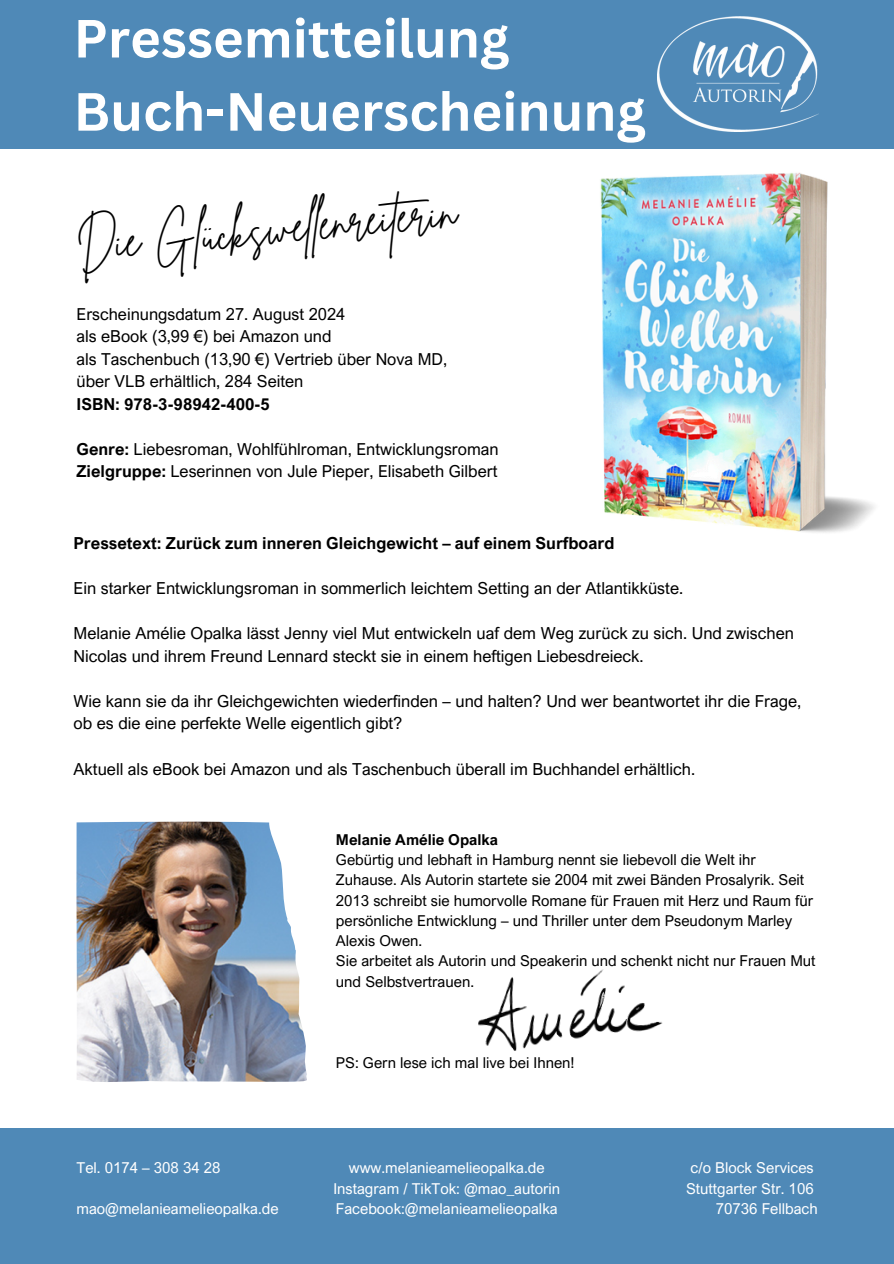
<style>
.page{position:relative;width:894px;height:1264px;background:#fff}
.page>*{position:absolute;margin:0;border:0;box-sizing:border-box;transform-origin:0 0}
.t1{font:700 52.5px/73.2px "Canva Sans";color:#fff}
.t2{font:45.3px "Brittany Signature";color:#000}
.t3{font:16.5px/22.6px "Arial Nova";color:#000}
.t4{font:700 16.5px "Arial Nova";color:#000}
.t5{font:15px/20.2px "Arial Nova";color:#000}
.t6{font:15px "Arial Nova";color:#fff}
.t7{font:700 15px "Arial Nova";color:#000}
.s1{font-weight:700}
</style>
<div class="page">
<div style="left:0;top:0;width:893px;height:149px;background:#4f89b7"></div>
<img style="left:657px;top:16px;width:161px;height:96px">
<div style="left:0;top:1127px;width:893px;height:136px;background:#4f89b7"></div>
<img style="left:76px;top:821px;width:231px;height:260px">
<img style="left:600px;top:112px;width:274px;height:421px">
<img style="left:478px;top:969px;width:185px;height:82px">
<p class="t1" style="left:74px;top:1px;width:573px">Pressemitteilung<br>Buch-Neuerscheinung</p>
<h2 class="t2" style="left:74px;top:215px;width:382px;rotate:-5deg">Die Glückswel enreiterin</h2>
<p class="t3" style="left:76px;top:302px;width:270px">Erscheinungsdatum 27. August 2024</p>
<p class="t3" style="left:76px;top:324px;width:256px">als eBook (3,99 €) bei Amazon und</p>
<p class="t3" style="left:76px;top:347px;width:372px">als Taschenbuch (13,90 €) Vertrieb ü ber Nova MD,</p>
<p class="t3" style="left:76px;top:369px;width:228px">ü ber VLB erhältlich, 284 Seiten</p>
<p class="t4" style="left:76px;top:393px;width:195px">ISBN: 978-3-98942-400-5</p>
<p class="t3" style="left:76px;top:437px;width:423px"><span class="s1">Genre:</span> Liebesroman, Wohlfühlroman, Entwicklungsroman</p>
<p class="t3" style="left:76px;top:459px;width:422px"><span class="s1">Zielgruppe:</span> Leserinnen von Jule Pieper, Elisabeth Gilbert</p>
<p class="t4" style="left:74px;top:532px;width:542px">Pressetext: Zurück zum inneren Gleichgewicht – auf einem Surfboard</p>
<p class="t3" style="left:74px;top:576px;width:611px">Ein starker Entwicklungsroman in sommerlich leichtem Setting an der Atlantikküste.</p>
<p class="t3" style="left:74px;top:621px;width:721px">Melanie Amélie Opalka lässt Jenny viel Mut entwickeln uaf dem Weg zurück zu sich. Und zwischen<br>Nicolas und ihrem Freund Lennard steckt sie in einem heftigen Liebesdreieck.</p>
<p class="t3" style="left:74px;top:689px;width:729px">Wie kann sie da ihr Gleichgewichten wiederfinden – und halten? Und wer beantwortet ihr die Frage, ob es die eine perfekte Welle eigentlich gibt?</p>
<p class="t3" style="left:74px;top:757px;width:623px">Aktuell als eBook bei Amazon und als Taschenbuch überall im Buchhandel erhältlich.</p>
<p class="t7" style="left:336px;top:830px;width:164px">Melanie Amélie Opalka</p>
<p class="t5" style="left:336px;top:849px;width:421px">Gebü rtig und lebhaft in Hamburg nennt sie liebevoll die Welt ihr</p>
<p class="t5" style="left:336px;top:869px;width:478px">Zuhause. Als Autorin startete sie 2004 mit zwei Bänden Prosalyrik. Seit 2013 schreibt sie humorvolle Romane fü r Frauen mit Herz und Raum fü r persönliche Entwicklung – und Thriller unter dem Pseudonym Marley Alexis Owen.</p>
<p class="t5" style="left:336px;top:950px;width:481px">Sie arbeitet als Autorin und Speakerin und schenkt nicht nur Frauen Mut und Selbstvertrauen.</p>
<p class="t6" style="left:76px;top:1158px;width:146px">Tel. 0174 – 308 34 28</p>
<p class="t6" style="left:76px;top:1199px;width:203px">mao@melanieamelieopalka.de</p>
<p class="t5" style="left:336px;top:1051px;width:240px">PS: Gern lese ich mal live bei Ihnen!</p>
<h3 class="t6" style="left:349px;top:1158px;width:197px">www.melanieamelieopalka.de</h3>
<p class="t6" style="left:333px;top:1178px;width:228px">Instagram / TikTok: @mao_autorin</p>
<p class="t6" style="left:336px;top:1199px;width:223px">Facebook:@melanieamelieopalka</p>
<p class="t6" style="left:690px;top:1158px;width:124px">c/o Block Services</p>
<p class="t6" style="left:685px;top:1178px;width:129px">Stuttgarter Str. 106</p>
<p class="t6" style="left:715px;top:1199px;width:103px">70736 Fellbach</p>
</div>
